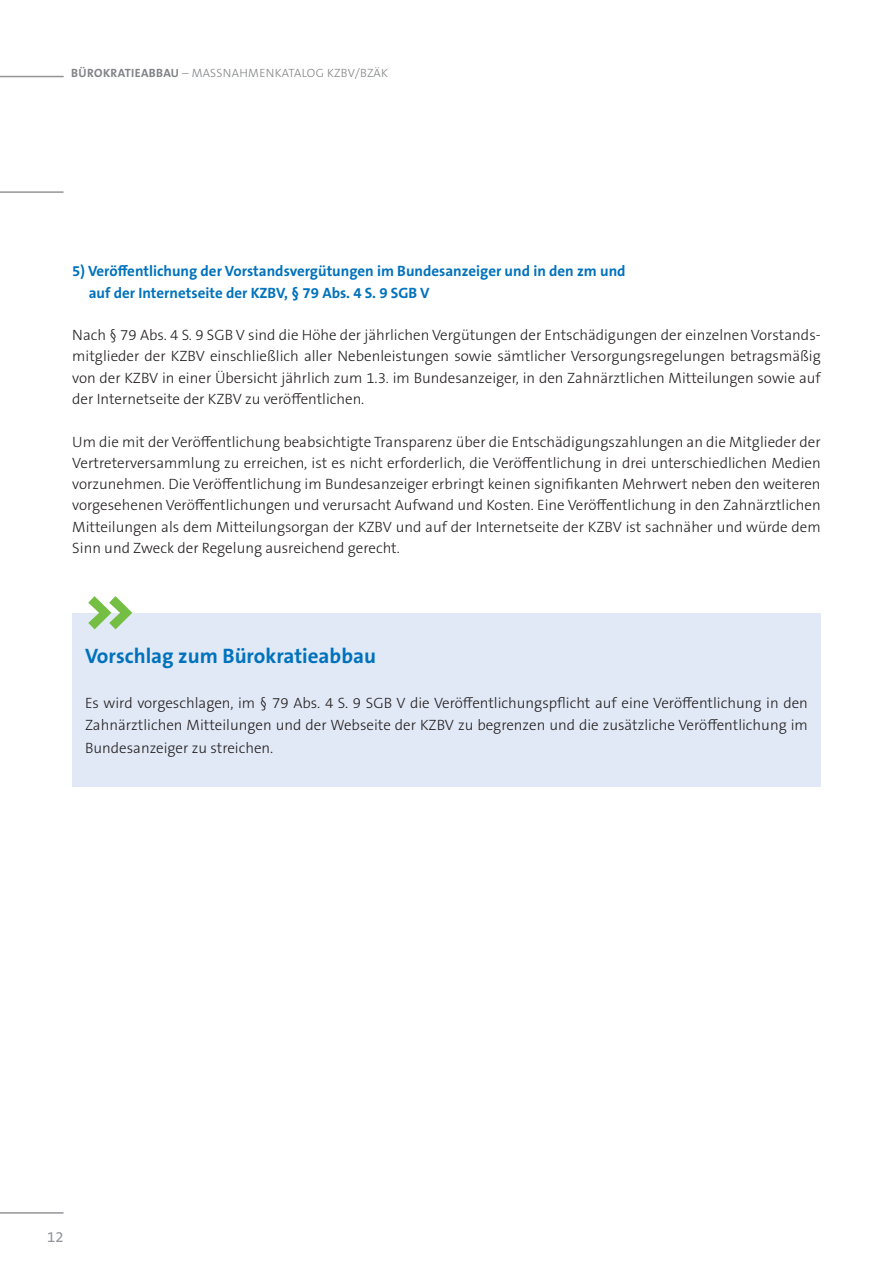
<style>
.page{position:relative;width:893px;height:1263px;background:#fff}
.page>*{position:absolute;margin:0;border:0;box-sizing:border-box;transform-origin:0 0}
.t1{font:700 21px "The Sans B Plus W7";color:#0072bc}
.t2{font:300 15px/21.3px "The Sans B Plus W3";color:#231f20;text-align:justify}
.t3{font:700 15px/21.3px "The Sans B Plus W7";color:#0072bc}
.t4{font:15px "The Sans B Plus W5 Plain";color:#939598}
.t5{font:300 12px "The Sans B Plus W3";letter-spacing:.025em;color:#808285}
.s1{font-family:"The Sans B Plus W7";font-weight:700}
</style>
<div class="page">
<hr style="left:0;top:1212px;width:63px;height:2px;background:#939598">
<hr style="left:0;top:191px;width:63px;height:2px;background:#939598">
<hr style="left:0;top:76px;width:63px;height:1px;background:#939598">
<div style="left:72px;top:614px;width:749px;height:173px;background:#e1e9f6"></div>
<svg style="left:88px;top:596px;width:44px;height:33px"></svg>
<p class="t5" style="left:71px;top:65px;width:318px"><span class="s1">BÜROKRATIEABBAU</span> – MASSNAHMENKATALOG KZBV/BZÄK</p>
<p class="t3" style="left:89px;top:261px;width:538px;text-indent:-16px">5) Veröffentlichung der Vorstandsvergütungen im Bundesanzeiger und in den zm und auf der Internetseite der KZBV, § 79 Abs. 4 S. 9 SGB V</p>
<p class="t2" style="left:72px;top:325px;width:750px">Nach § 79 Abs. 4 S. 9 SGB V sind die Höhe der jährlichen Vergütungen der Entschädigungen der einzelnen Vorstands&shy;mitglieder der KZBV einschließlich aller Nebenleistungen sowie sämtlicher Versorgungsregelungen betragsmäßig von der KZBV in einer Übersicht jährlich zum 1.3. im Bundesanzeiger, in den Zahnärztlichen Mitteilungen sowie auf der Internetseite der KZBV zu veröffentlichen.</p>
<p class="t2" style="left:72px;top:431px;width:750px">Um die mit der Veröffentlichung beabsichtigte Transparenz über die Entschädigungszahlungen an die Mitglieder der Vertreterversammlung zu erreichen, ist es nicht erforderlich, die Veröffentlichung in drei unterschiedlichen Medien vorzunehmen. Die Veröffentlichung im Bundesanzeiger erbringt keinen signifikanten Mehrwert neben den weiteren vorgesehenen Veröffentlichungen und verursacht Aufwand und Kosten. Eine Veröffentlichung in den Zahnärztlichen Mitteilungen als dem Mitteilungsorgan der KZBV und auf der Internetseite der KZBV ist sachnäher und würde dem Sinn und Zweck der Regelung ausreichend gerecht.</p>
<h1 class="t1" style="left:85px;top:642px;width:293px">Vorschlag zum Bürokratieabbau</h1>
<p class="t2" style="left:85px;top:692px;width:724px;line-height:22.5px">Es wird vorgeschlagen, im § 79 Abs. 4 S. 9 SGB V die Veröffentlichungspflicht auf eine Veröffentlichung in den Zahnärztlichen Mitteilungen und der Webseite der KZBV zu begrenzen und die zusätzliche Veröffentlichung im Bundesanzeiger zu streichen.</p>
<p class="t4" style="left:47px;top:1227px;width:18px">12</p>
</div>
